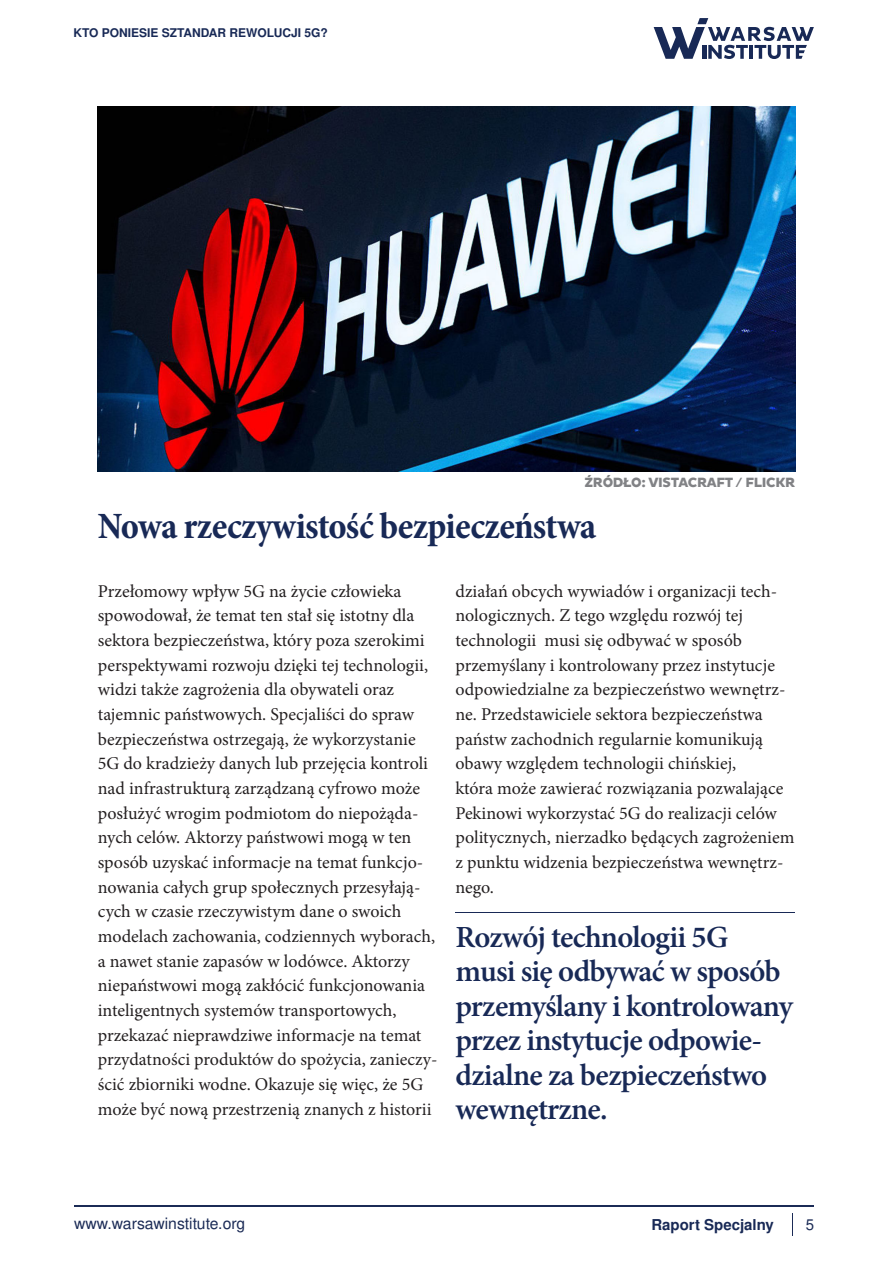
<style>
.page{position:relative;width:893px;height:1263px;background:#fff}
.page>*{position:absolute;margin:0;border:0;box-sizing:border-box;transform-origin:0 0}
.M_Naglowek_1{font:700 condensed 37.5px "Minion Pro";letter-spacing:-.02em;color:#182956}
.M1_Wyróznienie_Midi{font:600 30.75px/34.5px "Minion Pro";letter-spacing:-.025em;color:#182956}
.M1_Content{font:18px/24.6px "Minion Pro";color:#231f20}
.t1{font:15.75px "Nimbus San L";color:#1b2b56}
.t2{font:700 15px "Nimbus San L";color:#182956}
.t3{font:15px "Nimbus San L";color:#1b2b56}
.t4{font:800 13.5px "Pluto Sans W01";letter-spacing:-.02em;color:#818285}
.t5{font:700 12px "Nimbus San L";color:#182956}
</style>
<div class="page">
<hr style="left:74px;top:1205px;width:740px;height:1px;background:#1b2b56">
<svg style="left:792px;top:1214px;width:1px;height:22px"></svg>
<svg style="left:654px;top:18px;width:160px;height:41px"></svg>
<img style="left:98px;top:106px;width:697px;height:365px">
<hr style="left:455px;top:912px;width:340px;height:1px;background:#182956">
<p class="t5" style="left:73px;top:25px;width:256px">KTO PONIESIE SZTANDAR REWOLUCJI 5G?</p>
<p class="t4" style="left:584px;top:475px;width:212px">ŹRÓDŁO: VISTACRAFT / FLICKR</p>
<p class="M_Naglowek_1" style="left:98px;top:500px;width:500px">Nowa rzeczywistość bezpieczeństwa</p>
<p class="M1_Content" style="left:98px;top:579px;width:341px">Przełomowy wpływ 5G na życie człowieka spowodował, że temat ten stał się istotny dla sektora bezpieczeństwa, który poza szerokimi perspektywami rozwoju dzięki tej technologii, widzi także zagrożenia dla obywateli oraz tajemnic państwowych. Specjaliści do spraw bezpieczeństwa ostrzegają, że wykorzystanie 5G do kradzieży danych lub przejęcia kontroli nad infrastrukturą zarządzaną cyfrowo może posłużyć wrogim podmiotom do niepożąda&shy;nych celów. Aktorzy państwowi mogą w ten sposób uzyskać informacje na temat funkcjo&shy;nowania całych grup społecznych przesyłają&shy;cych w czasie rzeczywistym dane o swoich modelach zachowania, codziennych wyborach, a nawet stanie zapasów w lodówce. Aktorzy niepaństwowi mogą zakłócić funkcjonowania inteligentnych systemów transportowych, przekazać nieprawdziwe informacje na temat przydatności produktów do spożycia, zanieczy&shy;ścić zbiorniki wodne. Okazuje się więc, że 5G może być nową przestrzenią znanych z historii</p>
<p class="M1_Content" style="left:455px;top:579px;width:332px">działań obcych wywiadów i organizacji tech&shy;nologicznych. Z tego względu rozwój tej technologii musi się odbywać w sposób przemyślany i kontrolowany przez instytucje odpowiedzialne za bezpieczeństwo wewnętrz&shy;ne. Przedstawiciele sektora bezpieczeństwa państw zachodnich regularnie komunikują obawy względem technologii chińskiej,</p>
<p class="M1_Content" style="left:455px;top:776px;width:340px">która może zawierać rozwiązania pozwalające Pekinowi wykorzystać 5G do realizacji celów politycznych, nierzadko będących zagrożeniem z punktu widzenia bezpieczeństwa wewnętrz&shy;nego.</p>
<p class="M1_Wyróznienie_Midi" style="left:455px;top:919px;width:339px">Rozwój technologii 5G musi się odbywać w sposób przemyślany i kontrolowany przez instytucje odpowie&shy;dzialne za bezpieczeństwo wewnętrzne.</p>
<p class="t1" style="left:74px;top:1212px;width:173px">www.warsawinstitute.org</p>
<p class="t3" style="left:806px;top:1214px;width:10px">5</p>
<p class="t2" style="left:651px;top:1214px;width:124px">Raport Specjalny</p>
</div>
